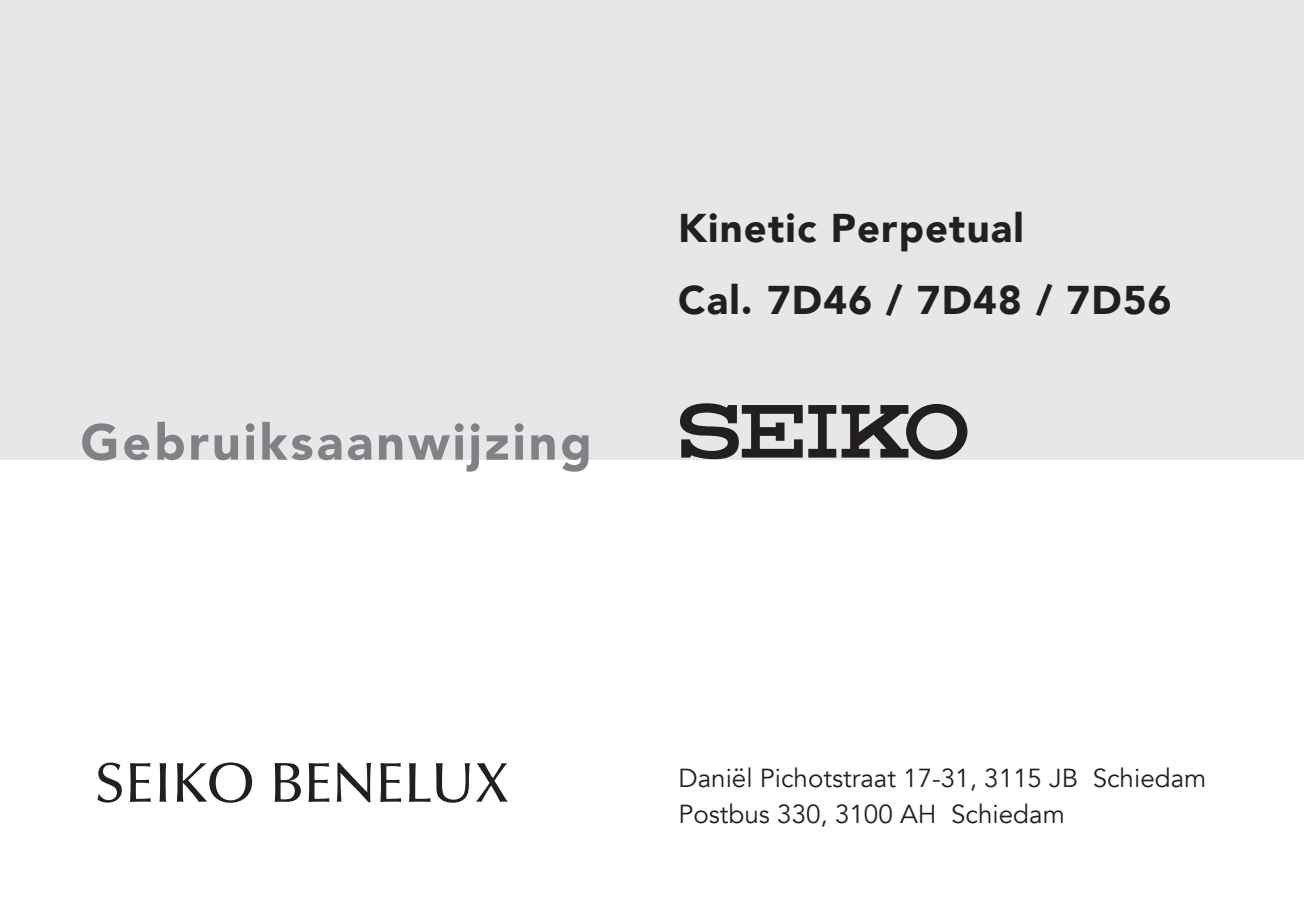
<style>
.page{position:relative;width:1304px;height:908px;background:#fff}
.page>*{position:absolute;margin:0;border:0;box-sizing:border-box;transform-origin:0 0}
.Kop_Avenir_Black{font:900 50px "Avenir";letter-spacing:.06em;color:#808285}
.Tussenkop_Av_Black{font:900 40px "Avenir";letter-spacing:.03em;color:#231f20}
.Bodytekst_Avenir_Boo{font:26px "Avenir";color:#231f20}
</style>
<div class="page">
<div style="left:0;top:0;width:1304px;height:459px;background:#e6e7e9"></div>
<svg style="left:842px;top:404px;width:125px;height:55px"></svg>
<svg style="left:680px;top:403px;width:156px;height:56px"></svg>
<svg style="left:98px;top:762px;width:24px;height:40px"></svg>
<svg style="left:130px;top:763px;width:21px;height:38px"></svg>
<svg style="left:160px;top:763px;width:6px;height:38px"></svg>
<svg style="left:177px;top:762px;width:75px;height:40px"></svg>
<svg style="left:275px;top:762px;width:26px;height:39px"></svg>
<svg style="left:309px;top:763px;width:20px;height:38px"></svg>
<svg style="left:337px;top:762px;width:34px;height:39px"></svg>
<svg style="left:380px;top:763px;width:21px;height:38px"></svg>
<svg style="left:409px;top:763px;width:61px;height:39px"></svg>
<svg style="left:476px;top:763px;width:31px;height:38px"></svg>
<p class="Kop_Avenir_Black" style="left:81px;top:399px;width:513px">Gebruiksaanwijzing</p>
<p class="Tussenkop_Av_Black" style="left:678px;top:193px;width:347px">Kinetic Perpetual</p>
<p class="Tussenkop_Av_Black" style="left:678px;top:266px;width:495px">Cal. 7D46 / 7D48 / 7D56</p>
<p class="Bodytekst_Avenir_Boo" style="left:678px;top:761px;width:529px">Daniël Pichotstraat 17-31, 3115 JB Schiedam</p>
<p class="Bodytekst_Avenir_Boo" style="left:678px;top:798px;width:388px">Postbus 330, 3100 AH Schiedam</p>
</div>
